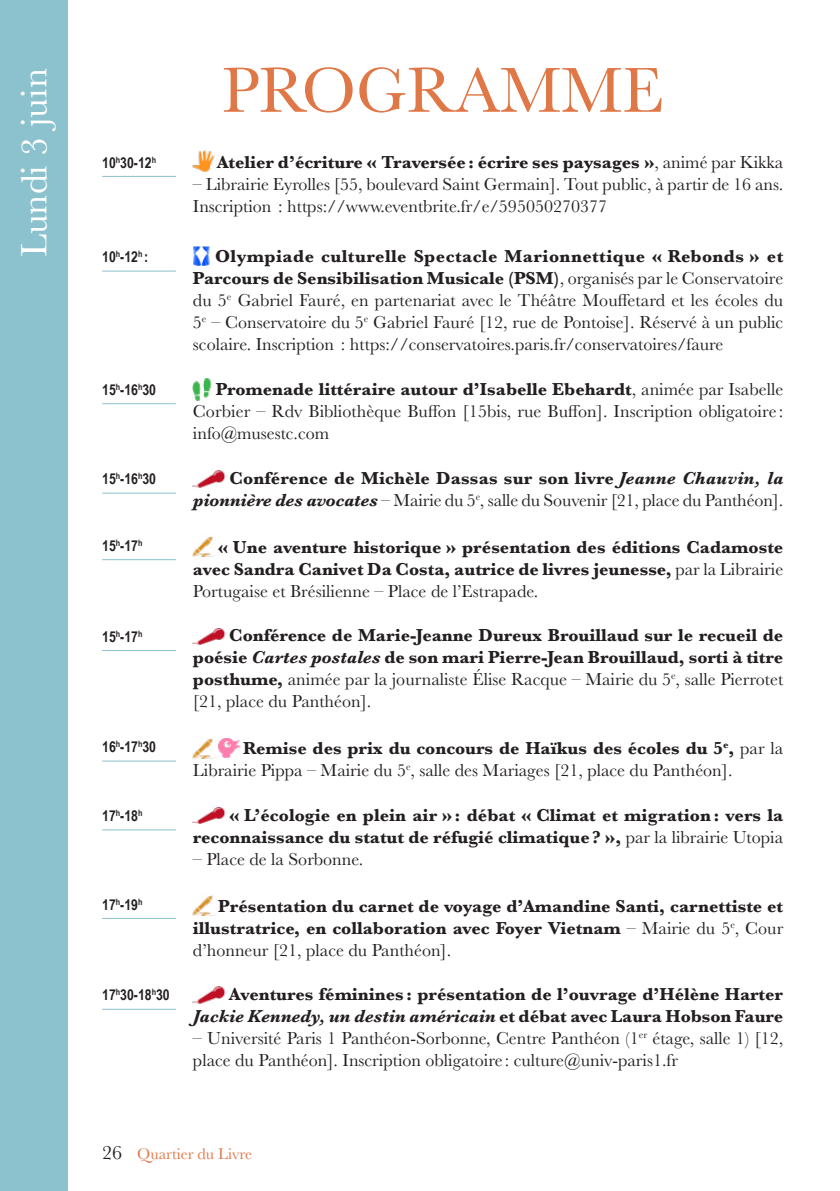
<style>
.page{position:relative;width:840px;height:1191px;background:#fff}
.page>*{position:absolute;margin:0;border:0;box-sizing:border-box;transform-origin:0 0}
.t1{font:66px "Baskerville";color:#e07747}
.t2{font:38px "Baskerville";color:#fff}
.t3{font:18px/22px "Baskerville";color:#231f20}
.t4{font:700 18px/22px "Baskerville";color:#231f20;text-align:justify}
.t5{font:16px "Baskerville";color:#e07747}
.t6{font:700 15px "Arial Narrow";color:#231f20}
.s1{font-weight:400}
.s2{font-weight:700}
.s3{font-weight:700;font-style:italic}
.s4{font-style:italic}
.s5{font-size:20px;color:#231f20}
</style>
<div class="page">
<div style="left:0;top:0;width:68px;height:1191px;background:#8cc2cd"></div>
<hr style="left:102px;top:176px;width:74px;height:1px;background:#8cc2cd">
<img style="left:193px;top:151px;width:22px;height:21px">
<hr style="left:102px;top:271px;width:74px;height:1px;background:#8cc2cd">
<img style="left:193px;top:246px;width:17px;height:20px">
<hr style="left:102px;top:403px;width:74px;height:1px;background:#8cc2cd">
<img style="left:193px;top:378px;width:19px;height:23px">
<hr style="left:102px;top:493px;width:74px;height:1px;background:#8cc2cd">
<img style="left:193px;top:470px;width:33px;height:18px">
<hr style="left:102px;top:559px;width:74px;height:1px;background:#8cc2cd">
<img style="left:193px;top:536px;width:24px;height:21px">
<hr style="left:102px;top:650px;width:74px;height:1px;background:#8cc2cd">
<img style="left:193px;top:628px;width:33px;height:17px">
<hr style="left:102px;top:760px;width:74px;height:1px;background:#8cc2cd">
<img style="left:193px;top:738px;width:24px;height:21px">
<img style="left:218px;top:737px;width:23px;height:21px">
<hr style="left:102px;top:829px;width:74px;height:1px;background:#8cc2cd">
<img style="left:193px;top:807px;width:33px;height:17px">
<hr style="left:102px;top:918px;width:74px;height:1px;background:#8cc2cd">
<img style="left:193px;top:895px;width:24px;height:21px">
<hr style="left:102px;top:1009px;width:74px;height:1px;background:#8cc2cd">
<img style="left:193px;top:986px;width:33px;height:18px">
<h2 class="t2" style="left:10px;top:257px;width:191px;rotate:-90deg">Lundi 3 juin</h2>
<h1 class="t1" style="left:222px;top:48px;width:443px">PROGRAMME</h1>
<p class="t6" style="left:102px;top:151px;width:55px">10<sup>h</sup>30-12<sup>h</sup></p>
<p class="t4" style="left:217px;top:151px;width:567px">Atelier d’écriture « Traversée: écrire ses paysages »<span class="s1">, animé par Kikka</span></p>
<p class="t3" style="left:193px;top:173px;width:591px">– Librairie Eyrolles [55, boulevard Saint Germain]. Tout public, à partir de 16 ans.<br>Inscription : https://www.eventbrite.fr/e/595050270377</p>
<p class="t6" style="left:102px;top:246px;width:48px">10<sup>h</sup>-12<sup>h</sup> :</p>
<p class="t3" style="left:193px;top:245px;width:591px;text-align:justify;text-indent:22px"><span class="s2">Olympiade culturelle Spectacle Marionnettique « Rebonds » et Parcours de Sensibilisation Musicale (PSM)</span>, organisés par le Conservatoire du 5<sup>e</sup> Gabriel Fauré, en partenariat avec le Théâtre Mouffetard et les écoles du 5<sup>e</sup> – Conservatoire du 5<sup>e</sup> Gabriel Fauré [12, rue de Pontoise]. Réservé à un public scolaire. Inscription : https://conservatoires.paris.fr/conservatoires/faure</p>
<p class="t6" style="left:102px;top:378px;width:55px">15<sup>h</sup>-16<sup>h</sup>30</p>
<p class="t3" style="left:193px;top:379px;width:591px;text-align:justify;text-indent:23px"><span class="s2">Promenade littéraire autour d’Isabelle Ebehardt</span>, animée par Isabelle Corbier – Rdv Bibliothèque Buffon [15bis, rue Buffon]. Inscription obligatoire : info@musestc.com</p>
<p class="t6" style="left:102px;top:467px;width:55px">15<sup>h</sup>-16<sup>h</sup>30</p>
<p class="t3" style="left:193px;top:467px;width:591px;text-align:right"><span class="s2">Conférence de Michèle Dassas sur son livre</span> <span class="s3">Jeanne Chauvin, la pionnière des avocates</span> – Mairie du 5<sup>e</sup>, salle du Souvenir [21, place du Panthéon].</p>
<p class="t6" style="left:102px;top:534px;width:42px">15<sup>h</sup>-17<sup>h</sup></p>
<p class="t4" style="left:193px;top:536px;width:591px;text-indent:25px">« Une aventure historique » présentation des éditions Cadamoste avec Sandra Canivet Da Costa, autrice de livres jeunesse, <span class="s1">par la Librairie Portugaise et Brésilienne – Place de l’Estrapade.</span></p>
<p class="t6" style="left:102px;top:625px;width:42px">15<sup>h</sup>-17<sup>h</sup></p>
<p class="t4" style="left:193px;top:624px;width:591px;text-indent:36px">Conférence de Marie-Jeanne Dureux Brouillaud sur le recueil de poésie <span class="s4">Cartes postales</span> de son mari Pierre-Jean Brouillaud, sorti à titre posthume, <span class="s1">animée par la journaliste Élise Racque – Mairie du 5</span><sup>e</sup><span class="s1">, salle Pierrotet [21, place du Panthéon].</span></p>
<p class="t6" style="left:102px;top:735px;width:55px">16<sup>h</sup>-17<sup>h</sup>30</p>
<p class="t3" style="left:193px;top:737px;width:591px;text-indent:50px"><span class="s2">Remise des prix du concours de Haïkus des écoles du 5</span><sup>e</sup><span class="s2">,</span> par la<br>Librairie Pippa – Mairie du 5<sup>e</sup>, salle des Mariages [21, place du Panthéon].</p>
<p class="t6" style="left:102px;top:804px;width:42px">17<sup>h</sup>-18<sup>h</sup></p>
<p class="t4" style="left:193px;top:804px;width:591px;text-align:right">« L’écologie en plein air »: débat « Climat et migration: vers la reconnaissance du statut de réfugié climatique? », <span class="s1">par la librairie Utopia</span></p>
<p class="t3" style="left:193px;top:848px;width:172px">– Place de la Sorbonne.</p>
<p class="t6" style="left:102px;top:893px;width:42px">17<sup>h</sup>-19<sup>h</sup></p>
<p class="t4" style="left:193px;top:894px;width:591px;text-indent:25px">Présentation du carnet de voyage d’Amandine Santi, carnettiste et illustratrice, en collaboration avec Foyer Vietnam <span class="s1">– Mairie du 5</span><sup>e</sup><span class="s1">, Cour d’honneur [21, place du Panthéon].</span></p>
<p class="t6" style="left:102px;top:983px;width:69px">17<sup>h</sup>30-18<sup>h</sup>30</p>
<p class="t4" style="left:193px;top:983px;width:591px;text-align:right">Aventures féminines : présentation de l’ouvrage d’Hélène Harter<br><span class="s4">Jackie Kennedy, un destin américain</span> et débat avec Laura Hobson Faure</p>
<p class="t3" style="left:193px;top:1027px;width:591px">– Université Paris 1 Panthéon-Sorbonne, Centre Panthéon (1<sup>er</sup> étage, salle 1) [12, place du Panthéon]. Inscription obligatoire : culture@univ-paris1.fr</p>
<p class="t5" style="left:102px;top:1143px;width:151px"><span class="s5">26</span> Quartier du Livre</p>
</div>
